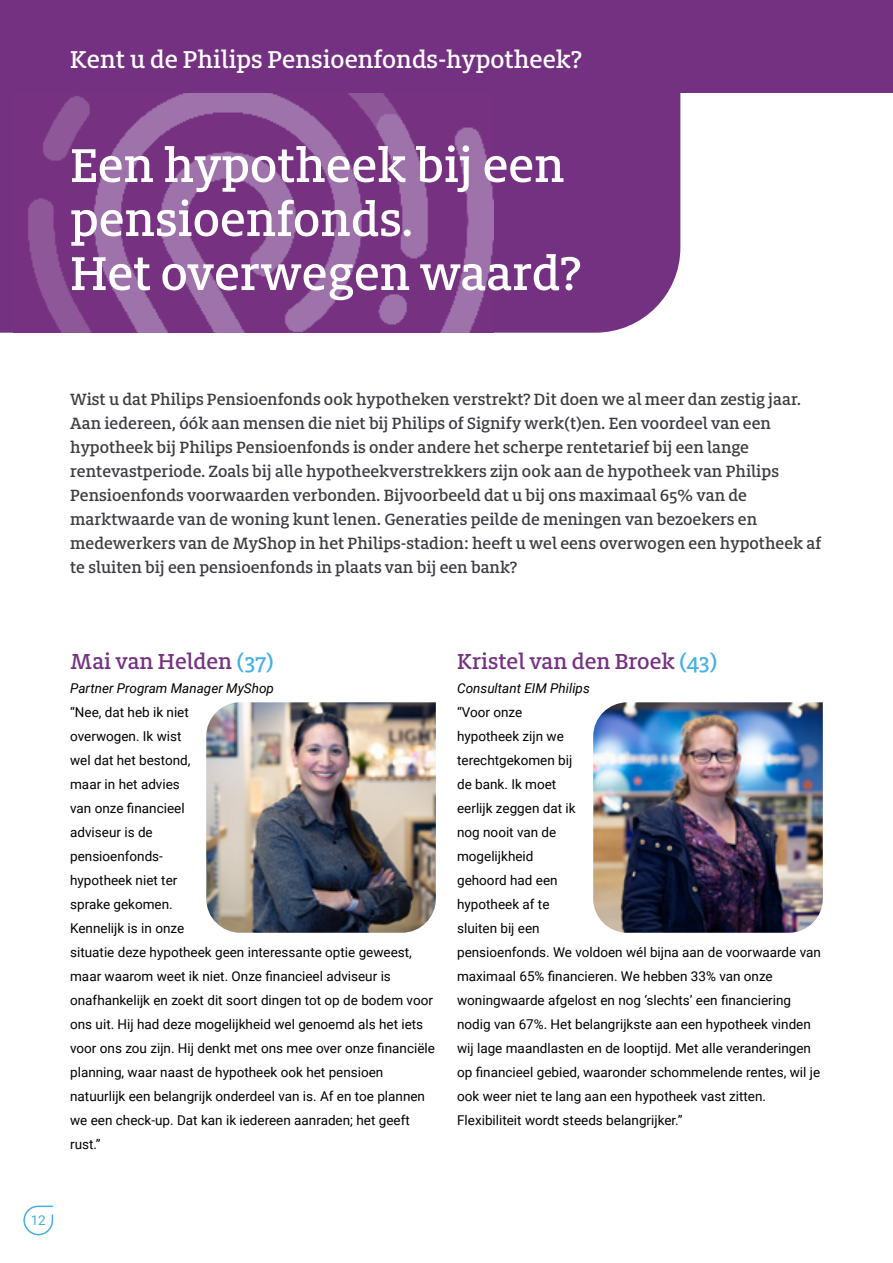
<style>
.page{position:relative;width:893px;height:1263px;background:#fff}
.page>*{position:absolute;margin:0;border:0;box-sizing:border-box;transform-origin:0 0}
.t1{font:500 52.5px/54px "Milo Slab Pro";color:#fff}
.t2{font:500 27px "Milo Slab Pro";color:#fff}
.t3{font:500 24px "Milo Slab Pro";color:#753181}
.t4{font:500 18px/24px "Milo Slab Pro";color:#3b3c41}
.t5{font:13.5px/24px "Roboto";color:#000}
.t6{font:italic 13.5px "Roboto";color:#000}
.t7{font:13.5px "Roboto";color:#44b0e5}
.s1{color:#44b0e5}
</style>
<div class="page">
<div style="left:0;top:92px;width:680px;height:241px;background:#753181"></div>
<img style="left:14px;top:92px;width:479px;height:241px">
<div style="left:0;top:0;width:893px;height:92px;background:#753181"></div>
<img style="left:593px;top:702px;width:230px;height:231px">
<img style="left:206px;top:702px;width:230px;height:231px">
<svg style="left:23px;top:1205px;width:31px;height:31px"></svg>
<h2 class="t2" style="left:70px;top:43px;width:513px">Kent u de Philips Pensioenfonds-hypotheek?</h2>
<h1 class="t1" style="left:70px;top:137px;width:512px">Een hypotheek bij een pensioenfonds.<br>Het overwegen waard?</h1>
<p class="t4" style="left:70px;top:387px;width:753px">Wist u dat Philips Pensioenfonds ook hypotheken verstrekt? Dit doen we al meer dan zestig jaar.<br>Aan iedereen, óók aan mensen die niet bij Philips of Signify werk(t)en. Een voordeel van een hypotheek bij Philips Pensioenfonds is onder andere het scherpe rentetarief bij een lange rentevastperiode. Zoals bij alle hypotheekverstrekkers zijn ook aan de hypotheek van Philips Pensioenfonds voorwaarden verbonden. Bijvoorbeeld dat u bij ons maximaal 65% van de marktwaarde van de woning kunt lenen. Generaties peilde de meningen van bezoekers en medewerkers van de MyShop in het Philips-stadion: heeft u wel eens overwogen een hypotheek af te sluiten bij een pensioenfonds in plaats van bij een bank?</p>
<h3 class="t3" style="left:70px;top:646px;width:205px">Mai van Helden <span class="s1">(37)</span></h3>
<p class="t6" style="left:70px;top:678px;width:205px">Partner Program Manager MyShop</p>
<p class="t5" style="left:70px;top:699px;width:366px">“Nee, dat heb ik niet<br>overwogen. Ik wist<br>wel dat het bestond,<br>maar in het advies<br>van onze financieel<br>adviseur is de<br>pensioenfonds-<br>hypotheek niet ter<br>sprake gekomen.<br>Kennelijk is in onze<br>situatie deze hypotheek geen interessante optie geweest, maar waarom weet ik niet. Onze financieel adviseur is onafhankelijk en zoekt dit soort dingen tot op de bodem voor ons uit. Hij had deze mogelijkheid wel genoemd als het iets voor ons zou zijn. Hij denkt met ons mee over onze financiële planning, waar naast de hypotheek ook het pensioen natuurlijk een belangrijk onderdeel van is. Af en toe plannen we een check-up. Dat kan ik iedereen aanraden; het geeft rust.”</p>
<h3 class="t3" style="left:457px;top:646px;width:262px">Kristel van den Broek <span class="s1">(43)</span></h3>
<p class="t6" style="left:457px;top:678px;width:134px">Consultant EIM Philips</p>
<p class="t5" style="left:457px;top:699px;width:365px">“Voor onze<br>hypotheek zijn we<br>terechtgekomen bij<br>de bank. Ik moet<br>eerlijk zeggen dat ik<br>nog nooit van de<br>mogelijkheid<br>gehoord had een<br>hypotheek af te<br>sluiten bij een<br>pensioenfonds. We voldoen wél bijna aan de voorwaarde van maximaal 65% financieren. We hebben 33% van onze woningwaarde afgelost en nog ‘slechts’ een financiering nodig van 67%. Het belangrijkste aan een hypotheek vinden wij lage maandlasten en de looptijd. Met alle veranderingen op financieel gebied, waaronder schommelende rentes, wil je ook weer niet te lang aan een hypotheek vast zitten.<br>Flexibiliteit wordt steeds belangrijker.”</p>
<p class="t7" style="left:31px;top:1210px;width:17px">12</p>
</div>
